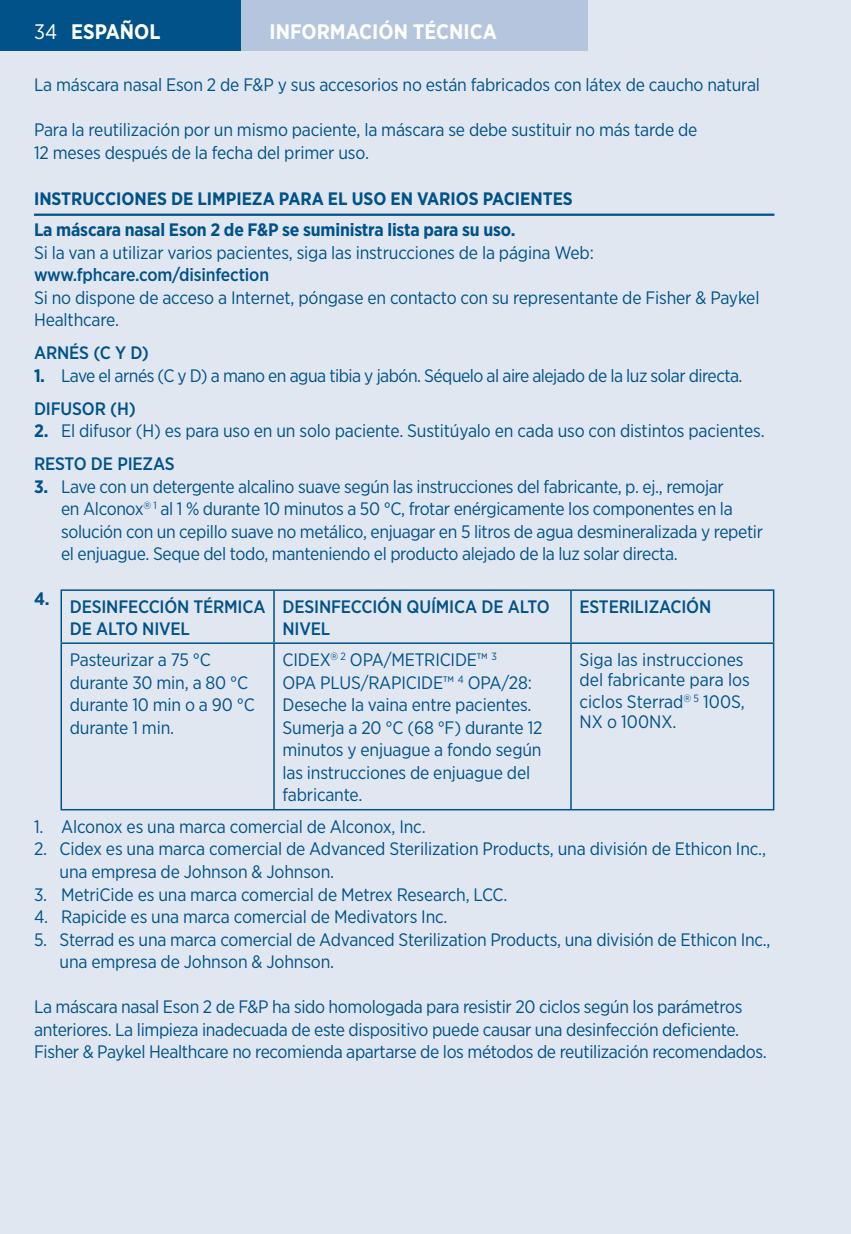
<style>
.page{position:relative;width:851px;height:1234px;background:#fff}
.page>*{position:absolute;margin:0;border:0;box-sizing:border-box;transform-origin:0 0}
.t1{font:700 21px "Gotham Narrow";color:#fff}
.t2{font:18px/22.5px "Gotham Narrow";letter-spacing:-.015em;color:#005288}
.t3{font:500 18px/21.6px "Gotham Narrow";letter-spacing:-.01em;color:#005288}
.t4{font:700 18px/30.9px "Gotham Narrow";letter-spacing:-.01em;color:#005288}
.s1{font-weight:400}
.s2{font-weight:700}
.s3{font-weight:500}
</style>
<div class="page">
<div style="left:0;top:0;width:850px;height:1233px;background:#e1e7f1"></div>
<div style="left:241px;top:0;width:346px;height:51px;background:#b4c5dd"></div>
<div style="left:0;top:0;width:241px;height:51px;background:#005288"></div>
<hr style="left:34px;top:213px;width:740px;height:3px;background:#005288">
<hr style="left:274px;top:589px;width:297px;height:1px;background:#005288">
<hr style="left:571px;top:589px;width:203px;height:1px;background:#005288">
<hr style="left:570px;top:590px;width:1px;height:52px;background:#005288">
<hr style="left:772px;top:590px;width:2px;height:52px;background:#005288">
<hr style="left:274px;top:642px;width:297px;height:1px;background:#005288">
<hr style="left:571px;top:642px;width:203px;height:1px;background:#005288">
<hr style="left:570px;top:643px;width:1px;height:165px;background:#005288">
<hr style="left:772px;top:643px;width:2px;height:165px;background:#005288">
<hr style="left:274px;top:808px;width:297px;height:2px;background:#005288">
<hr style="left:571px;top:808px;width:203px;height:2px;background:#005288">
<hr style="left:60px;top:589px;width:214px;height:1px;background:#005288">
<hr style="left:60px;top:590px;width:2px;height:52px;background:#005288">
<hr style="left:273px;top:590px;width:2px;height:52px;background:#005288">
<hr style="left:60px;top:642px;width:214px;height:1px;background:#005288">
<hr style="left:60px;top:643px;width:2px;height:165px;background:#005288">
<hr style="left:273px;top:643px;width:2px;height:165px;background:#005288">
<hr style="left:60px;top:808px;width:214px;height:2px;background:#005288">
<p class="t1" style="left:34px;top:18px;width:128px"><span class="s1">34</span> ESPAÑOL</p>
<p class="t1" style="left:269px;top:18px;width:229px">INFORMACIÓN TÉCNICA</p>
<p class="t2" style="left:34px;top:73px;width:727px">La máscara nasal Eson 2 de F&amp;P y sus accesorios no están fabricados con látex de caucho natural</p>
<p class="t2" style="left:34px;top:118px;width:665px">Para la reutilización por un mismo paciente, la máscara se debe sustituir no más tarde de<br>12 meses después de la fecha del primer uso.</p>
<p class="t4" style="left:34px;top:183px;width:540px">INSTRUCCIONES DE LIMPIEZA PARA EL USO EN VARIOS PACIENTES<br>La máscara nasal Eson 2 de F&amp;P se suministra lista para su uso.</p>
<p class="t2" style="left:34px;top:240px;width:561px">Si la van a utilizar varios pacientes, siga las instrucciones de la página Web:</p>
<p class="t3" style="left:34px;top:264px;width:236px">www.fphcare.com/disinfection</p>
<p class="t2" style="left:34px;top:285px;width:726px">Si no dispone de acceso a Internet, póngase en contacto con su representante de Fisher &amp; Paykel<br>Healthcare.</p>
<p class="t3" style="left:34px;top:342px;width:116px">ARNÉS (C Y D)</p>
<p class="t2" style="left:34px;top:358px;width:710px;line-height:33px"><span class="s2">1.</span> Lave el arnés (C y D) a mano en agua tibia y jabón. Séquelo al aire alejado de la luz solar directa.<br><span class="s3">DIFUSOR (H)</span></p>
<p class="t2" style="left:34px;top:414px;width:732px;line-height:33px"><span class="s2">2.</span> El difusor (H) es para uso en un solo paciente. Sustitúyalo en cada uso con distintos pacientes.<br><span class="s3">RESTO DE PIEZAS</span></p>
<p class="t2" style="left:61px;top:474px;width:703px;text-indent:-27px"><span class="s2">3.</span> Lave con un detergente alcalino suave según las instrucciones del fabricante, p. ej., remojar<br>en Alconox<sup>®</sup> <sup>1</sup> al 1 % durante 10 minutos a 50 °C, frotar enérgicamente los componentes en la solución con un cepillo suave no metálico, enjuagar en 5 litros de agua desmineralizada y repetir el enjuague. Seque del todo, manteniendo el producto alejado de la luz solar directa.</p>
<p class="t4" style="left:34px;top:582px;width:17px">4.</p>
<p class="t3" style="left:70px;top:595px;width:197px">DESINFECCIÓN TÉRMICA<br>DE ALTO NIVEL</p>
<p class="t3" style="left:282px;top:595px;width:269px">DESINFECCIÓN QUÍMICA DE ALTO<br>NIVEL</p>
<p class="t3" style="left:579px;top:595px;width:133px">ESTERILIZACIÓN</p>
<p class="t2" style="left:70px;top:648px;width:186px">Pasteurizar a 75 °C durante 30 min, a 80 °C durante 10 min o a 90 °C durante 1 min.</p>
<p class="t2" style="left:282px;top:648px;width:261px">CIDEX<sup>®</sup> <sup>2</sup> OPA/METRICIDE™ <sup>3<br></sup>OPA PLUS/RAPICIDE™ <sup>4</sup> OPA/28:<br>Deseche la vaina entre pacientes.<br>Sumerja a 20 °C (68 °F) durante 12 minutos y enjuague a fondo según las instrucciones de enjuague del fabricante.</p>
<p class="t2" style="left:579px;top:649px;width:172px;line-height:19.5px">Siga las instrucciones del fabricante para los</p>
<p class="t2" style="left:579px;top:691px;width:167px;line-height:19.5px">ciclos Sterrad<sup>®</sup> <sup>5</sup> 100S,<br>NX o 100NX.</p>
<p class="t2" style="left:34px;top:814px;width:393px">1. Alconox es una marca comercial de Alconox, Inc.</p>
<p class="t2" style="left:60px;top:837px;width:708px;text-indent:-26px">2. Cidex es una marca comercial de Advanced Sterilization Products, una división de Ethicon Inc., una empresa de Johnson &amp; Johnson.</p>
<p class="t2" style="left:34px;top:882px;width:475px">3. MetriCide es una marca comercial de Metrex Research, LCC.</p>
<p class="t2" style="left:34px;top:904px;width:415px">4. Rapicide es una marca comercial de Medivators Inc.</p>
<p class="t2" style="left:60px;top:927px;width:712px;text-indent:-26px">5. Sterrad es una marca comercial de Advanced Sterilization Products, una división de Ethicon Inc., una empresa de Johnson &amp; Johnson.</p>
<p class="t2" style="left:34px;top:994px;width:734px">La máscara nasal Eson 2 de F&amp;P ha sido homologada para resistir 20 ciclos según los parámetros anteriores. La limpieza inadecuada de este dispositivo puede causar una desinfección deficiente.<br>Fisher &amp; Paykel Healthcare no recomienda apartarse de los métodos de reutilización recomendados.</p>
</div>
